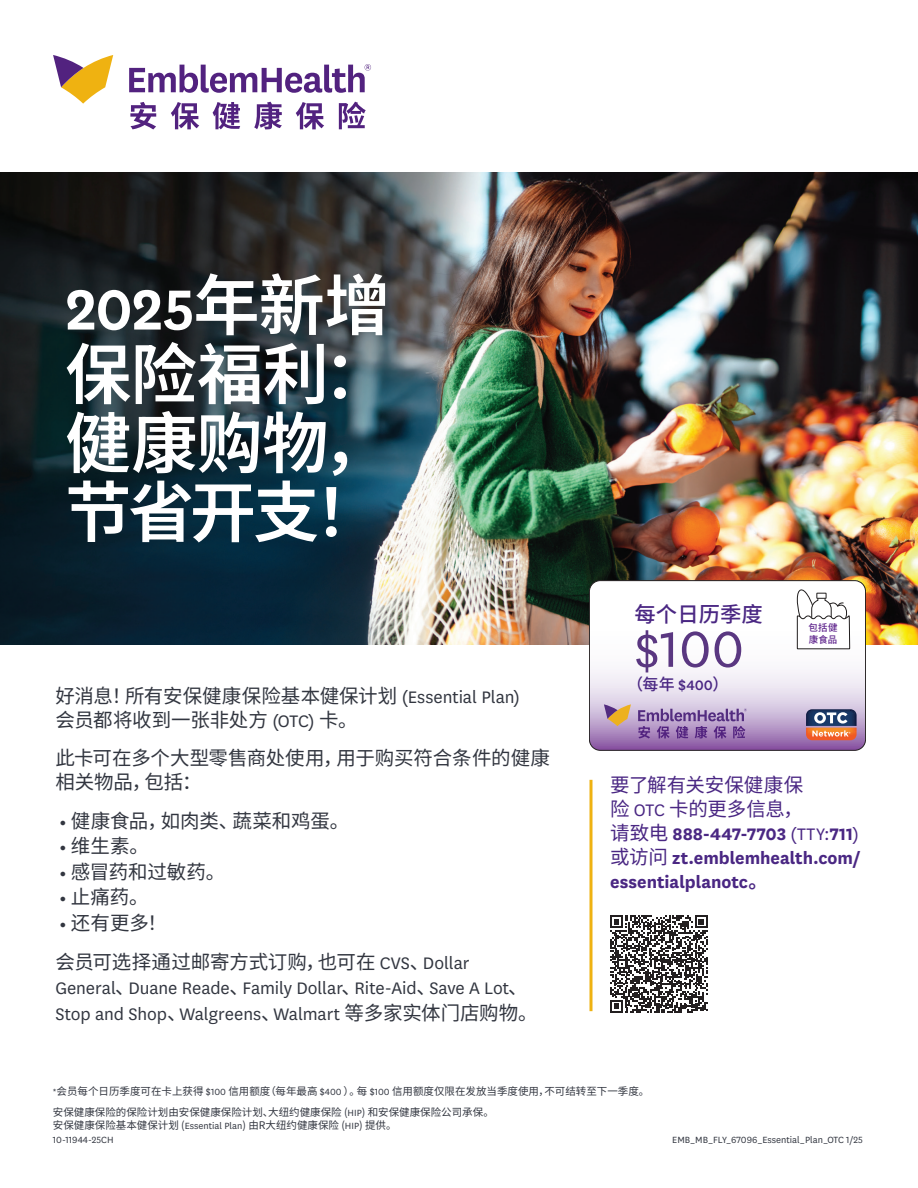
<style>
.page{position:relative;width:918px;height:1188px;background:#fff}
.page>*{position:absolute;margin:0;border:0;box-sizing:border-box;transform-origin:0 0}
.t1{font:600 66px/69px "Noto Sans SC";letter-spacing:-.005em;color:#fff;text-align:justify}
.t2{font:600 66px "National";color:#fff}
.t3{font:58.95px "National";color:#5a3781}
.t4{font:500 21.45px "Noto Sans SC";color:#4a2783}
.t5{font:19.5px/24px "Noto Sans SC";letter-spacing:-.005em;color:#323640}
.t6{font:19.5px/25.5px "National";letter-spacing:-.005em;color:#323640}
.t7{font:19.5px/24px "National Bold Lining";color:#4a2783;text-align:justify}
.t8{font:19.5px/24px "Noto Sans SC";letter-spacing:-.005em;color:#4a2783}
.t9{font:500 16.05px "Noto Sans SC";color:#4a2783}
.t10{font:10.5px/20.2px "Noto Sans SC";color:#323640}
.t11{font:10.5px "National";color:#323640}
.t12{font:500 9.45px/11.9px "Noto Sans SC";letter-spacing:.025em;color:#652d91}
.s1{font-family:"Noto Sans SC"}
.s2{font-family:"National"}
.s3{font-family:"National Bold Lining"}
.s4{font-size:53.4px}
.s5{font-family:"Noto Sans SC";font-weight:700}
</style>
<div class="page">
<img style="left:0;top:173px;width:918px;height:471px">
<svg style="left:610px;top:915px;width:98px;height:98px"></svg>
<hr style="left:590px;top:780px;width:2px;height:231px;background:#efb211">
<svg style="left:589px;top:580px;width:276px;height:170px"></svg>
<svg style="left:806px;top:709px;width:51px;height:31px;background:#977573"></svg>
<svg style="left:797px;top:588px;width:53px;height:61px"></svg>
<div style="left:817px;top:593px;width:9px;height:5px;background:#fff"></div>
<div style="left:817px;top:593px;width:9px;height:6px;border:1px solid #211e1e"></div>
<svg style="left:604px;top:704px;width:27px;height:22px"></svg>
<svg style="left:638px;top:708px;width:109px;height:31px;background:#9a7ab3"></svg>
<svg style="left:53px;top:55px;width:60px;height:49px"></svg>
<svg style="left:129px;top:64px;width:242px;height:29px"></svg>
<svg style="left:130px;top:102px;width:26px;height:27px"></svg>
<svg style="left:171px;top:102px;width:28px;height:27px"></svg>
<svg style="left:213px;top:102px;width:27px;height:27px"></svg>
<svg style="left:254px;top:102px;width:28px;height:27px"></svg>
<svg style="left:296px;top:102px;width:28px;height:27px"></svg>
<svg style="left:339px;top:102px;width:27px;height:27px"></svg>
<h1 class="t2" style="left:65px;top:264px;width:327px">2025<span class="s1">年新增</span></h1>
<h1 class="t1" style="left:65px;top:341px;width:326px">保险福利：健康购物，节省开支！</h1>
<h3 class="t5" style="left:55px;top:684px;width:466px">好消息！所有安保健康保险基本健保计划 <span class="s2">(Essential Plan)</span>会员都将收到一张非处方 <span class="s2">(OTC)</span> 卡。</h3>
<h3 class="t5" style="left:55px;top:746px;width:496px">此卡可在多个大型零售商处使用，用于购买符合条件的健康相关物品，包括：</h3>
<h3 class="t5" style="left:60px;top:809px;width:291px"><span class="s3">•</span> 健康食品，如肉类、蔬菜和鸡蛋。</h3>
<h3 class="t5" style="left:60px;top:834px;width:91px"><span class="s3">•</span> 维生素。</h3>
<h3 class="t5" style="left:60px;top:860px;width:167px"><span class="s3">•</span> 感冒药和过敏药。</h3>
<h3 class="t5" style="left:60px;top:885px;width:91px"><span class="s3">•</span> 止痛药。</h3>
<h3 class="t5" style="left:55px;top:903px;width:416px;line-height:39px"><span class="s3">•</span> 还有更多！<br>会员可选择通过邮寄方式订购，也可在 <span class="s2">CVS</span>、<span class="s2">Dollar</span></h3>
<h3 class="t6" style="left:55px;top:975px;width:484px">General<span class="s1">、</span>Duane Reade<span class="s1">、</span>Family Dollar<span class="s1">、</span>Rite-Aid<span class="s1">、</span>Save A Lot<span class="s1">、<br></span>Stop and Shop<span class="s1">、</span>Walgreens<span class="s1">、</span>Walmart <span class="s1">等多家实体门店购物。</span></h3>
<h3 class="t4" style="left:635px;top:602px;width:130px">每个日历季度</h3>
<h2 class="t3" style="left:635px;top:610px;width:111px"><span class="s4">$</span>100</h2>
<h3 class="t9" style="left:627px;top:675px;width:103px">（每年 <span class="s2">$400</span>）</h3>
<p class="t12" style="left:808px;top:622px;width:31px">包括健康食品</p>
<h3 class="t8" style="left:610px;top:774px;width:195px">要了解有关安保健康保险 <span class="s2">OTC</span> 卡的更多信息，</h3>
<h3 class="t7" style="left:610px;top:821px;width:252px"><span class="s1">请致电</span> 888-447-7703 <span class="s2">(TTY:</span>711<span class="s2">)</span><span class="s1">或访问</span> zt.emblemhealth.com/ essentialplanotc<span class="s5">。</span></h3>
<p class="t10" style="left:53px;top:1082px;width:598px"><span class="s2">*</span>会员每个日历季度可在卡上获得 <span class="s2">$100</span> 信用额度（每年最高 <span class="s2">$400</span> ）。每 <span class="s2">$100</span> 信用额度仅限在发放当季度使用，不可结转至下一季度。安保健康保险的保险计划由安保健康保险计划、大纽约健康保险 (<span class="s2">HIP</span>) 和安保健康保险公司承保。</p>
<p class="t10" style="left:53px;top:1115px;width:345px">安保健康保险基本健保计划 (<span class="s2">Essential Plan</span>) 由R大纽约健康保险 (<span class="s2">HIP</span>) 提供。</p>
<p class="t11" style="left:53px;top:1133px;width:62px">10-11944-25CH</p>
<p class="t11" style="left:672px;top:1133px;width:192px">EMB_MB_FLY_67096_Essential_Plan_OTC 1/25</p>
</div>
